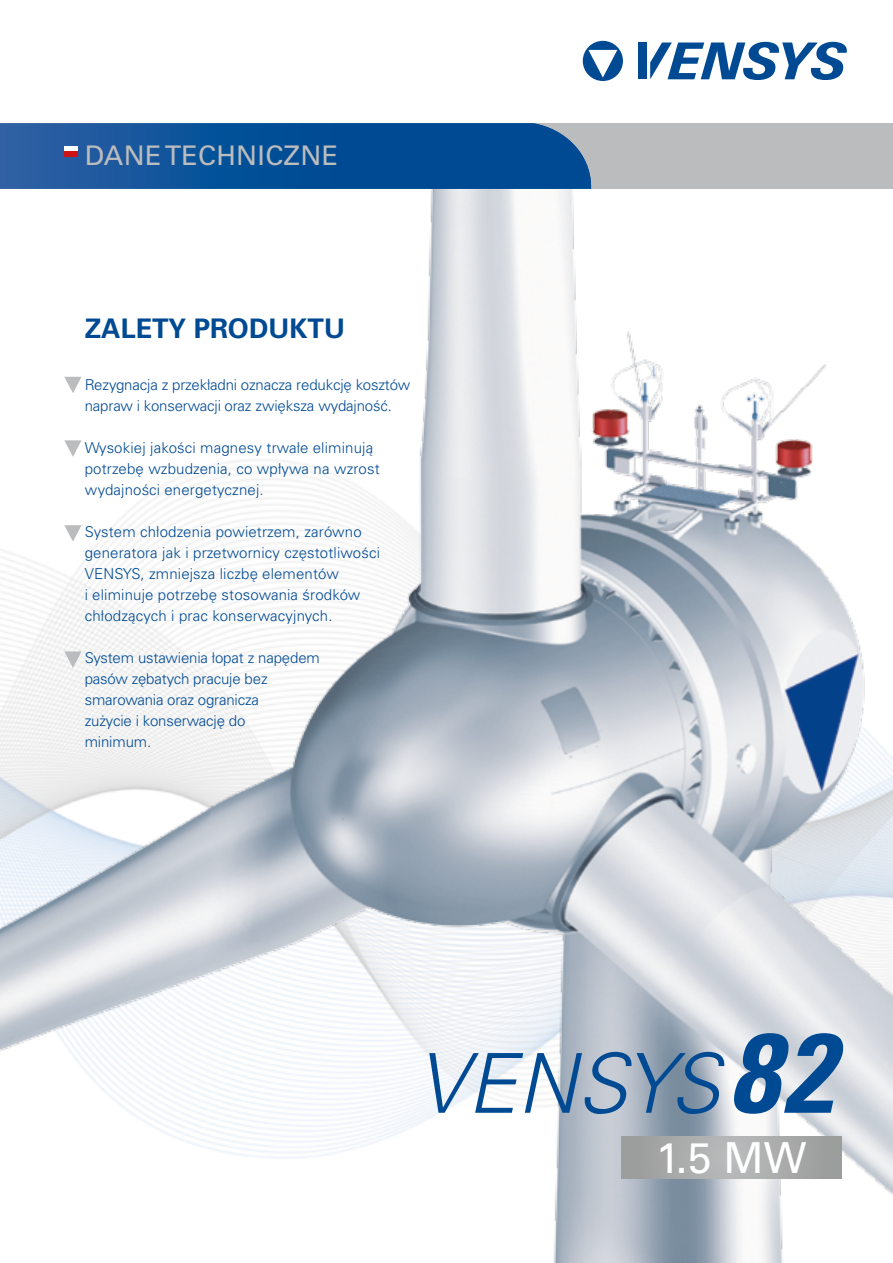
<style>
.page{position:relative;width:893px;height:1263px;background:#fff}
.page>*{position:absolute;margin:0;border:0;box-sizing:border-box;transform-origin:0 0}
.t1{font:italic 300 82.65px "Univers";color:#004a93}
.t2{font:42.75px "Univers";color:#fff}
.t3{font:27px "Univers";letter-spacing:.01em;color:#bbbcbd}
.t4{font:700 27px "Univers";color:#004a93}
.t5{font:300 15px/21px "Univers LT Pro 45";letter-spacing:.01em;color:#004a93}
.t6{font:300 15px/21px "Univers LT Pro 45";letter-spacing:-.01em;color:#004a93}
.s1{font-weight:700;font-stretch:condensed;font-size:112.65px}
</style>
<div class="page">
<img style="left:0;top:189px;width:893px;height:1074px">
<svg style="left:621px;top:1137px;width:220px;height:41px"></svg>
<div style="left:0;top:123px;width:893px;height:66px;background:#bbbcbd"></div>
<img style="left:0;top:123px;width:591px;height:66px">
<svg style="left:583px;top:41px;width:40px;height:40px"></svg>
<div style="left:639px;top:43px;width:8px;height:36px;background:#004a93"></div>
<svg style="left:650px;top:42px;width:197px;height:38px"></svg>
<svg style="left:64px;top:377px;width:18px;height:16px"></svg>
<svg style="left:64px;top:440px;width:18px;height:17px"></svg>
<svg style="left:64px;top:525px;width:18px;height:17px"></svg>
<svg style="left:64px;top:651px;width:18px;height:17px"></svg>
<div style="left:64px;top:146px;width:14px;height:5px;background:#fff"></div>
<div style="left:64px;top:151px;width:14px;height:6px;background:#cd1316"></div>
<h3 class="t3" style="left:85px;top:140px;width:255px">DANE TECHNICZNE</h3>
<h3 class="t4" style="left:85px;top:312px;width:262px">ZALETY PRODUKTU</h3>
<p class="t6" style="left:85px;top:374px;width:327px">Rezygnacja z przekładni oznacza redukcję kosztów napraw i konserwacji oraz zwiększa wydajność.</p>
<p class="t5" style="left:85px;top:437px;width:296px">Wysokiej jakości magnesy trwałe eliminują potrzebę wzbudzenia, co wpływa na wzrost wydajności energetycznej.</p>
<p class="t5" style="left:85px;top:521px;width:297px">System chłodzenia powietrzem, zarówno generatora jak i przetwornicy częstotliwości VENSYS, zmniejsza liczbę elementów<br>i eliminuje potrzebę stosowania środków chłodzących i prac konserwacyjnych.</p>
<p class="t6" style="left:85px;top:647px;width:237px">System ustawienia łopat z napędem pasów zębatych pracuje bez smarowania oraz ogranicza<br>zużycie i konserwację do<br>minimum.</p>
<h1 class="t1" style="left:416px;top:1034px;width:418px">VENSYS <span class="s1">82</span></h1>
<h2 class="t2" style="left:656px;top:1132px;width:152px">1.5 MW</h2>
</div>
